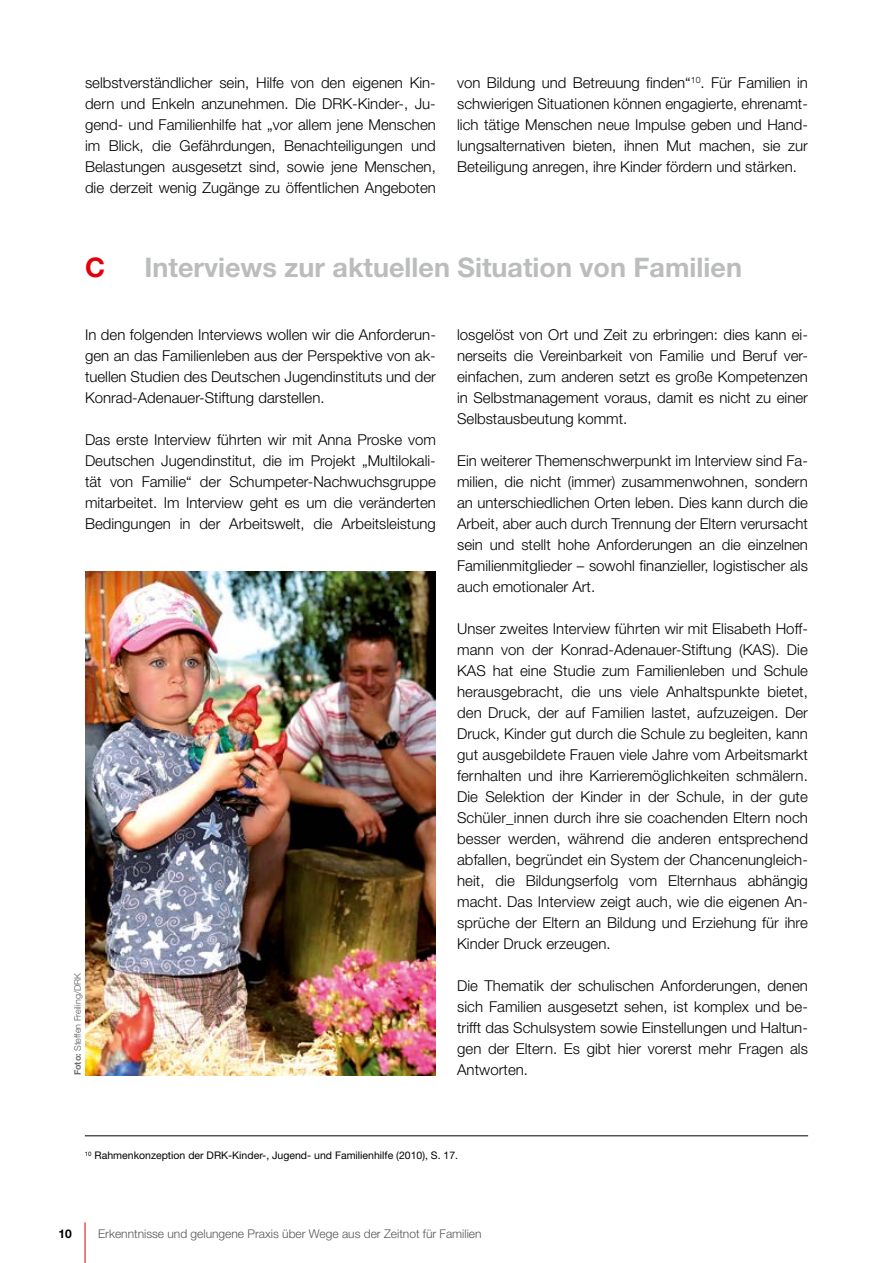
<style>
.page{position:relative;width:893px;height:1263px;background:#fff}
.page>*{position:absolute;margin:0;border:0;box-sizing:border-box;transform-origin:0 0}
.t1{font:700 27px "Helvetica Neue LT";color:#bbbcbc}
.t2{font:700 27px "Helvetica Neue LT";color:#e3000b}
.t3{font:300 15px/21px "Helvetica Neue LT";color:#000;text-align:justify}
.t4{font:300 12px "Helvetica Neue LT";color:#565655}
.t5{font:700 12px "Helvetica Neue LT";color:#000}
.t6{font:10.5px "Helvetica Neue LT";color:#000}
.t7{font:300 9px "Helvetica Neue LT";color:#565655}
.s1{font-weight:700;color:#6e6e6e}
</style>
<div class="page">
<hr style="left:85px;top:1222px;width:1px;height:41px;background:#e3000b">
<hr style="left:85px;top:1135px;width:723px;height:1px;background:#000">
<img style="left:85px;top:571px;width:351px;height:504px">
<p class="t3" style="left:85px;top:72px;width:352px">selbstverständlicher sein, Hilfe von den eigenen Kin&shy;dern und Enkeln anzunehmen. Die DRK-Kinder-, Ju&shy;gend- und Familienhilfe hat „vor allem jene Menschen im Blick, die Gefährdungen, Benachteiligungen und Belastungen ausgesetzt sind, sowie jene Menschen, die derzeit wenig Zugänge zu öffentlichen Angeboten</p>
<p class="t3" style="left:457px;top:72px;width:352px">von Bildung und Betreuung finden“<sup>10</sup>. Für Familien in schwierigen Situationen können engagierte, ehrenamt&shy;lich tätige Menschen neue Impulse geben und Hand&shy;lungsalternativen bieten, ihnen Mut machen, sie zur Beteiligung anregen, ihre Kinder fördern und stärken.</p>
<h1 class="t2" style="left:85px;top:251px;width:22px">C</h1>
<h1 class="t1" style="left:145px;top:251px;width:599px">Interviews zur aktuellen Situation von Familien</h1>
<p class="t3" style="left:85px;top:324px;width:352px">In den folgenden Interviews wollen wir die Anforderun&shy;gen an das Familienleben aus der Perspektive von ak&shy;tuellen Studien des Deutschen Jugendinstituts und der Konrad-Adenauer-Stiftung darstellen.</p>
<p class="t3" style="left:85px;top:429px;width:352px">Das erste Interview führten wir mit Anna Proske vom Deutschen Jugendinstitut, die im Projekt „Multilokali&shy;tät von Familie“ der Schumpeter-Nachwuchsgruppe mitarbeitet. Im Interview geht es um die veränderten Bedingungen in der Arbeitswelt, die Arbeitsleistung</p>
<p class="t7" style="left:72px;top:1075px;width:104px;rotate:-90deg"><span class="s1">Foto:</span> Steffen Freiling/DRK</p>
<p class="t3" style="left:457px;top:324px;width:352px">losgelöst von Ort und Zeit zu erbringen: dies kann ei&shy;nerseits die Vereinbarkeit von Familie und Beruf ver&shy;einfachen, zum anderen setzt es große Kompetenzen in Selbstmanagement voraus, damit es nicht zu einer Selbstausbeutung kommt.</p>
<p class="t3" style="left:457px;top:450px;width:352px">Ein weiterer Themenschwerpunkt im Interview sind Fa&shy;milien, die nicht (immer) zusammenwohnen, sondern an unterschiedlichen Orten leben. Dies kann durch die Arbeit, aber auch durch Trennung der Eltern verursacht sein und stellt hohe Anforderungen an die einzelnen Familienmitglieder – sowohl finanzieller, logistischer als auch emotionaler Art.</p>
<p class="t3" style="left:457px;top:618px;width:352px">Unser zweites Interview führten wir mit Elisabeth Hoff&shy;mann von der Konrad-Adenauer-Stiftung (KAS). Die KAS hat eine Studie zum Familienleben und Schule herausgebracht, die uns viele Anhaltspunkte bietet, den Druck, der auf Familien lastet, aufzuzeigen. Der Druck, Kinder gut durch die Schule zu begleiten, kann gut ausgebildete Frauen viele Jahre vom Arbeitsmarkt fernhalten und ihre Karrieremöglichkeiten schmälern.<br>Die Selektion der Kinder in der Schule, in der gute Schüler_innen durch ihre sie coachenden Eltern noch besser werden, während die anderen entsprechend abfallen, begründet ein System der Chancenungleich&shy;heit, die Bildungserfolg vom Elternhaus abhängig macht. Das Interview zeigt auch, wie die eigenen An&shy;sprüche der Eltern an Bildung und Erziehung für ihre Kinder Druck erzeugen.</p>
<p class="t3" style="left:457px;top:975px;width:352px">Die Thematik der schulischen Anforderungen, denen sich Familien ausgesetzt sehen, ist komplex und be&shy;trifft das Schulsystem sowie Einstellungen und Haltun&shy;gen der Eltern. Es gibt hier vorerst mehr Fragen als Antworten.</p>
<p class="t6" style="left:85px;top:1149px;width:375px"><sup>10</sup> Rahmenkonzeption der DRK-Kinder-, Jugend- und Familienhilfe (2010), S. 17.</p>
<p class="t5" style="left:59px;top:1226px;width:15px">10</p>
<p class="t4" style="left:98px;top:1226px;width:385px">Erkenntnisse und gelungene Praxis über Wege aus der Zeitnot für Familien</p>
</div>
